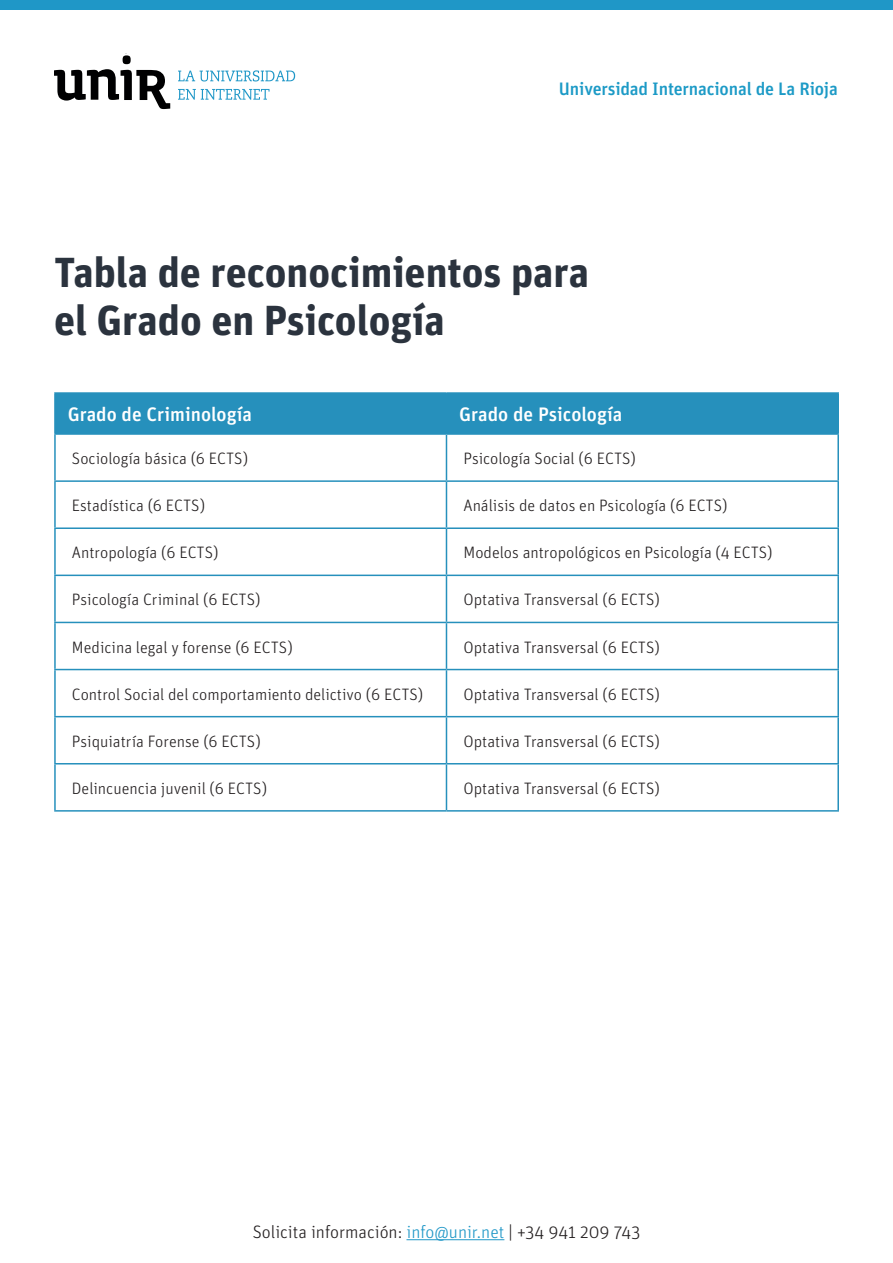
<style>
.page{position:relative;width:893px;height:1263px;background:#fff}
.page>*{position:absolute;margin:0;border:0;box-sizing:border-box;transform-origin:0 0}
.Cabecera{font:700 42px "Unit OT";color:#2b333e}
.párrafo{font:500 19.5px "Unit OT";color:#fff}
.t1{font:300 18px "Unit OT";color:#231f20}
.t2{font:500 18px "Unit OT";letter-spacing:-.01em;color:#1c9ac6}
.párrafo-2{font:300 16.5px "Unit OT";color:#231f20}
.s1{color:#1f97c7}
</style>
<div class="page">
<div style="left:0;top:0;width:893px;height:10px;background:#1f97c7"></div>
<hr style="left:406px;top:1239px;width:98px;height:1px;background:#1f97c7">
<svg style="left:54px;top:55px;width:116px;height:54px"></svg>
<svg style="left:178px;top:70px;width:117px;height:11px"></svg>
<svg style="left:178px;top:89px;width:92px;height:11px"></svg>
<div style="left:56px;top:394px;width:781px;height:39px;background:#2690bc"></div>
<hr style="left:54px;top:435px;width:2px;height:45px;background:#2690bc">
<hr style="left:446px;top:435px;width:1px;height:45px;background:#2690bc">
<hr style="left:837px;top:435px;width:2px;height:45px;background:#2690bc">
<hr style="left:54px;top:480px;width:392px;height:2px;background:#2690bc">
<hr style="left:54px;top:482px;width:2px;height:45px;background:#2690bc">
<hr style="left:446px;top:480px;width:393px;height:2px;background:#2690bc">
<hr style="left:446px;top:482px;width:1px;height:45px;background:#2690bc">
<hr style="left:837px;top:482px;width:2px;height:45px;background:#2690bc">
<hr style="left:54px;top:527px;width:392px;height:2px;background:#2690bc">
<hr style="left:54px;top:529px;width:2px;height:46px;background:#2690bc">
<hr style="left:446px;top:527px;width:393px;height:2px;background:#2690bc">
<hr style="left:446px;top:529px;width:1px;height:46px;background:#2690bc">
<hr style="left:837px;top:529px;width:2px;height:46px;background:#2690bc">
<hr style="left:54px;top:575px;width:392px;height:1px;background:#2690bc">
<hr style="left:54px;top:576px;width:2px;height:46px;background:#2690bc">
<hr style="left:446px;top:575px;width:393px;height:1px;background:#2690bc">
<hr style="left:446px;top:576px;width:1px;height:46px;background:#2690bc">
<hr style="left:837px;top:576px;width:2px;height:46px;background:#2690bc">
<hr style="left:54px;top:622px;width:392px;height:1px;background:#2690bc">
<hr style="left:54px;top:623px;width:2px;height:46px;background:#2690bc">
<hr style="left:446px;top:622px;width:393px;height:1px;background:#2690bc">
<hr style="left:446px;top:623px;width:1px;height:46px;background:#2690bc">
<hr style="left:837px;top:623px;width:2px;height:46px;background:#2690bc">
<hr style="left:54px;top:669px;width:392px;height:1px;background:#2690bc">
<hr style="left:54px;top:670px;width:2px;height:46px;background:#2690bc">
<hr style="left:446px;top:669px;width:393px;height:1px;background:#2690bc">
<hr style="left:446px;top:670px;width:1px;height:46px;background:#2690bc">
<hr style="left:837px;top:670px;width:2px;height:46px;background:#2690bc">
<hr style="left:54px;top:716px;width:392px;height:1px;background:#2690bc">
<hr style="left:54px;top:717px;width:2px;height:46px;background:#2690bc">
<hr style="left:446px;top:716px;width:393px;height:1px;background:#2690bc">
<hr style="left:446px;top:717px;width:1px;height:46px;background:#2690bc">
<hr style="left:837px;top:717px;width:2px;height:46px;background:#2690bc">
<hr style="left:54px;top:763px;width:392px;height:1px;background:#2690bc">
<hr style="left:54px;top:764px;width:2px;height:46px;background:#2690bc">
<hr style="left:446px;top:763px;width:393px;height:1px;background:#2690bc">
<hr style="left:446px;top:764px;width:1px;height:46px;background:#2690bc">
<hr style="left:837px;top:764px;width:2px;height:46px;background:#2690bc">
<hr style="left:54px;top:810px;width:392px;height:2px;background:#2690bc">
<hr style="left:446px;top:810px;width:393px;height:2px;background:#2690bc">
<hr style="left:54px;top:392px;width:392px;height:2px;background:#2690bc">
<hr style="left:54px;top:394px;width:2px;height:39px;background:#2690bc">
<hr style="left:446px;top:392px;width:393px;height:2px;background:#2690bc">
<hr style="left:446px;top:394px;width:1px;height:39px;background:#2690bc">
<hr style="left:837px;top:394px;width:2px;height:39px;background:#2690bc">
<hr style="left:54px;top:433px;width:392px;height:2px;background:#2690bc">
<hr style="left:446px;top:433px;width:393px;height:2px;background:#2690bc">
<p class="t2" style="left:559px;top:78px;width:280px">Universidad Internacional de La Rioja</p>
<p class="Cabecera" style="left:54px;top:245px;width:537px">Tabla de reconocimientos para</p>
<p class="Cabecera" style="left:54px;top:293px;width:392px">el Grado en Psicología</p>
<p class="párrafo" style="left:68px;top:402px;width:186px">Grado de Criminología</p>
<p class="párrafo" style="left:459px;top:402px;width:165px">Grado de Psicología</p>
<p class="párrafo-2" style="left:72px;top:449px;width:178px">Sociología básica (6 ECTS)</p>
<p class="párrafo-2" style="left:463px;top:449px;width:174px">Psicología Social (6 ECTS)</p>
<p class="párrafo-2" style="left:72px;top:496px;width:135px">Estadística (6 ECTS)</p>
<p class="párrafo-2" style="left:463px;top:496px;width:266px">Análisis de datos en Psicología (6 ECTS)</p>
<p class="párrafo-2" style="left:72px;top:543px;width:148px">Antropología (6 ECTS)</p>
<p class="párrafo-2" style="left:463px;top:543px;width:311px">Modelos antropológicos en Psicología (4 ECTS)</p>
<p class="párrafo-2" style="left:72px;top:590px;width:190px">Psicología Criminal (6 ECTS)</p>
<p class="párrafo-2" style="left:463px;top:590px;width:198px">Optativa Transversal (6 ECTS)</p>
<p class="párrafo-2" style="left:72px;top:637px;width:222px">Medicina legal y forense (6 ECTS)</p>
<p class="párrafo-2" style="left:463px;top:637px;width:198px">Optativa Transversal (6 ECTS)</p>
<p class="párrafo-2" style="left:72px;top:684px;width:353px">Control Social del comportamiento delictivo (6 ECTS)</p>
<p class="párrafo-2" style="left:463px;top:684px;width:198px">Optativa Transversal (6 ECTS)</p>
<p class="párrafo-2" style="left:72px;top:731px;width:190px">Psiquiatría Forense (6 ECTS)</p>
<p class="párrafo-2" style="left:463px;top:731px;width:198px">Optativa Transversal (6 ECTS)</p>
<p class="párrafo-2" style="left:72px;top:778px;width:197px">Delincuencia juvenil (6 ECTS)</p>
<p class="párrafo-2" style="left:463px;top:778px;width:198px">Optativa Transversal (6 ECTS)</p>
<p class="t1" style="left:253px;top:1221px;width:389px">Solicita información: <span class="s1">info@unir.net</span> | +34 941 209 743</p>
</div>
